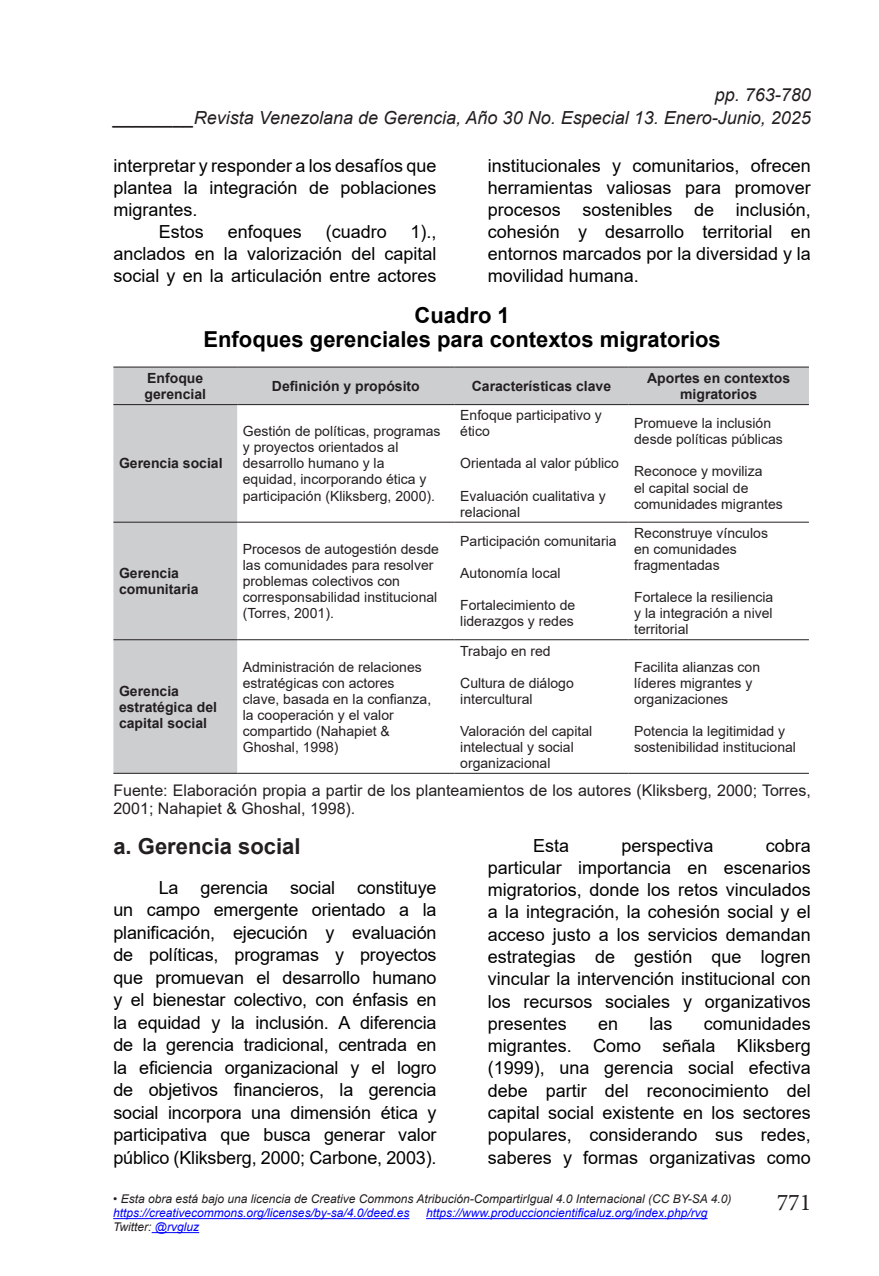
<style>
.page{position:relative;width:879px;height:1276px;background:#fff}
.page>*{position:absolute;margin:0;border:0;box-sizing:border-box;transform-origin:0 0}
.t1{font:24px "Minion Pro";color:#231f20}
.TITULOS_GRAFICOS_Y_T{font:700 22px "Arial";color:#000}
.TITULO_1{font:700 22px "Arial";color:#231f20}
.PARRAFOS_TEXTO{font:18px/22.2px "Arial";color:#000;text-align:justify}
.t2{font:italic 18px/22.6px "Arial";color:#231f20;text-align:right}
.t3{font:16px/18px "Arial";color:#231f20}
.t4{font:14px/16px "Arial";color:#231f20}
.t5{font:700 14px/16px "Arial";color:#231f20}
.t6{font:italic 12px "Arial";color:#231f20}
.t7{font:italic 12px "Arial";color:#00f}
.s1{color:#00f}
</style>
<div class="page">
<hr style="left:113px;top:1218px;width:296px;height:1px;background:#00f">
<hr style="left:426px;top:1218px;width:281px;height:1px;background:#00f">
<hr style="left:152px;top:1232px;width:47px;height:1px;background:#00f">
<svg style="left:113px;top:367px;width:696px;height:406px"></svg>
<hr style="left:113px;top:366px;width:124px;height:1px;background:#231f20">
<hr style="left:237px;top:366px;width:217px;height:1px;background:#231f20">
<hr style="left:454px;top:366px;width:174px;height:1px;background:#231f20">
<hr style="left:628px;top:366px;width:181px;height:1px;background:#231f20">
<hr style="left:113px;top:404px;width:124px;height:1px;background:#231f20">
<hr style="left:237px;top:404px;width:217px;height:1px;background:#231f20">
<hr style="left:454px;top:404px;width:174px;height:1px;background:#231f20">
<hr style="left:628px;top:404px;width:181px;height:1px;background:#231f20">
<hr style="left:113px;top:522px;width:124px;height:1px;background:#231f20">
<hr style="left:237px;top:522px;width:217px;height:1px;background:#231f20">
<hr style="left:454px;top:522px;width:174px;height:1px;background:#231f20">
<hr style="left:628px;top:522px;width:181px;height:1px;background:#231f20">
<hr style="left:113px;top:639px;width:124px;height:1px;background:#231f20">
<hr style="left:237px;top:639px;width:217px;height:1px;background:#231f20">
<hr style="left:454px;top:639px;width:174px;height:1px;background:#231f20">
<hr style="left:628px;top:639px;width:181px;height:1px;background:#231f20">
<hr style="left:113px;top:773px;width:124px;height:1px;background:#231f20">
<hr style="left:237px;top:773px;width:217px;height:1px;background:#231f20">
<hr style="left:454px;top:773px;width:174px;height:1px;background:#231f20">
<hr style="left:628px;top:773px;width:181px;height:1px;background:#231f20">
<p class="t2" style="left:114px;top:84px;width:699px">pp. 763-780<br>________Revista Venezolana de Gerencia, Año 30 No. Especial 13. Enero-Junio, 2025</p>
<p class="PARRAFOS_TEXTO" style="left:113px;top:154px;width:325px">interpretar y responder a los desafíos que plantea la integración de poblaciones migrantes.</p>
<p class="PARRAFOS_TEXTO" style="left:159px;top:220px;width:47px">Estos</p>
<p class="PARRAFOS_TEXTO" style="left:228px;top:220px;width:76px">enfoques</p>
<p class="PARRAFOS_TEXTO" style="left:326px;top:220px;width:63px">(cuadro</p>
<p class="PARRAFOS_TEXTO" style="left:488px;top:154px;width:325px">institucionales y comunitarios, ofrecen herramientas valiosas para promover procesos sostenibles de inclusión, cohesión y desarrollo territorial en entornos marcados por la diversidad y la movilidad humana.</p>
<p class="TITULOS_GRAFICOS_Y_T" style="left:414px;top:299px;width:97px">Cuadro 1</p>
<p class="TITULOS_GRAFICOS_Y_T" style="left:203px;top:323px;width:519px">Enfoques gerenciales para contextos migratorios</p>
<p class="PARRAFOS_TEXTO" style="left:113px;top:220px;width:325px;text-indent:297px">1)., anclados en la valorización del capital social y en la articulación entre actores</p>
<p class="t5" style="left:145px;top:370px;width:63px">Enfoque gerencial</p>
<p class="t5" style="left:272px;top:378px;width:149px">Definición y propósito</p>
<p class="t5" style="left:472px;top:378px;width:141px">Características clave</p>
<p class="t5" style="left:647px;top:370px;width:145px;text-align:center">Aportes en contextos migratorios</p>
<p class="t5" style="left:119px;top:456px;width:105px">Gerencia social</p>
<p class="t5" style="left:119px;top:565px;width:81px">Gerencia comunitaria</p>
<p class="t4" style="left:243px;top:423px;width:199px">Gestión de políticas, programas y proyectos orientados al desarrollo humano y la equidad, incorporando ética y participación (Kliksberg, 2000).</p>
<p class="t4" style="left:243px;top:541px;width:198px">Procesos de autogestión desde las comunidades para resolver problemas colectivos con corresponsabilidad institucional (Torres, 2001).</p>
<p class="t4" style="left:460px;top:407px;width:143px">Enfoque participativo y ético</p>
<p class="t4" style="left:460px;top:455px;width:160px">Orientada al valor público</p>
<p class="t4" style="left:460px;top:487px;width:147px">Evaluación cualitativa y relacional</p>
<p class="t4" style="left:460px;top:533px;width:158px">Participación comunitaria</p>
<p class="t4" style="left:460px;top:565px;width:102px">Autonomía local</p>
<p class="t4" style="left:460px;top:597px;width:117px">Fortalecimiento de liderazgos y redes</p>
<p class="t4" style="left:634px;top:415px;width:150px">Promueve la inclusión desde políticas públicas</p>
<p class="t4" style="left:634px;top:463px;width:150px">Reconoce y moviliza<br>el capital social de comunidades migrantes</p>
<p class="t4" style="left:634px;top:525px;width:135px">Reconstruye vínculos en comunidades fragmentadas</p>
<p class="t4" style="left:634px;top:589px;width:141px;text-align:justify">Fortalece la resiliencia y la integración a nivel territorial</p>
<p class="t4" style="left:460px;top:642px;width:92px">Trabajo en red</p>
<p class="t4" style="left:460px;top:674px;width:115px">Cultura de diálogo intercultural</p>
<p class="t4" style="left:460px;top:722px;width:134px">Valoración del capital intelectual y social organizacional</p>
<p class="t4" style="left:243px;top:658px;width:190px">Administración de relaciones estratégicas con actores clave, basada en la confianza, la cooperación y el valor compartido (Nahapiet &amp;<br>Ghoshal, 1998)</p>
<p class="t4" style="left:634px;top:658px;width:128px">Facilita alianzas con líderes migrantes y organizaciones</p>
<p class="t4" style="left:634px;top:722px;width:163px">Potencia la legitimidad y sostenibilidad institucional</p>
<p class="t3" style="left:113px;top:781px;width:699px">Fuente: Elaboración propia a partir de los planteamientos de los autores (Kliksberg, 2000; Torres,<br>2001; Nahapiet &amp; Ghoshal, 1998).</p>
<p class="TITULO_1" style="left:113px;top:831px;width:189px">a. Gerencia social</p>
<p class="PARRAFOS_TEXTO" style="left:113px;top:876px;width:325px;text-indent:45px">La gerencia social constituye un campo emergente orientado a la planificación, ejecución y evaluación de políticas, programas y proyectos que promuevan el desarrollo humano y el bienestar colectivo, con énfasis en la equidad y la inclusión. A diferencia de la gerencia tradicional, centrada en la eficiencia organizacional y el logro de objetivos financieros, la gerencia social incorpora una dimensión ética y participativa que busca generar valor público (Kliksberg, 2000; Carbone, 2003).</p>
<p class="t5" style="left:119px;top:683px;width:100px">Gerencia estratégica del capital social</p>
<p class="PARRAFOS_TEXTO" style="left:488px;top:834px;width:325px;text-indent:278px">cobra particular importancia en escenarios migratorios, donde los retos vinculados a la integración, la cohesión social y el acceso justo a los servicios demandan estrategias de gestión que logren vincular la intervención institucional con los recursos sociales y organizativos presentes</p>
<p class="PARRAFOS_TEXTO" style="left:533px;top:834px;width:38px">Esta</p>
<p class="PARRAFOS_TEXTO" style="left:621px;top:834px;width:94px">perspectiva</p>
<p class="PARRAFOS_TEXTO" style="left:488px;top:1012px;width:325px;text-indent:216px">comunidades migrantes. Como señala Kliksberg (1999), una gerencia social efectiva debe partir del reconocimiento del capital social existente en los sectores populares, considerando sus redes, saberes y formas organizativas como</p>
<p class="PARRAFOS_TEXTO" style="left:598px;top:1012px;width:22px">en</p>
<p class="PARRAFOS_TEXTO" style="left:649px;top:1012px;width:25px">las</p>
<p class="t6" style="left:113px;top:1191px;width:620px">• Esta obra está bajo una licencia de Creative Commons Atribución-CompartirIgual 4.0 Internacional (CC BY-SA 4.0)</p>
<p class="t7" style="left:113px;top:1205px;width:298px">https://creativecommons.org/licenses/by-sa/4.0/deed.es</p>
<p class="t7" style="left:426px;top:1205px;width:283px">https://www.produccioncientificaluz.org/index.php/rvg</p>
<p class="t6" style="left:113px;top:1219px;width:87px">Twitter: <span class="s1">@rvgluz</span></p>
<h1 class="t1" style="left:777px;top:1186px;width:36px">771</h1>
</div>
